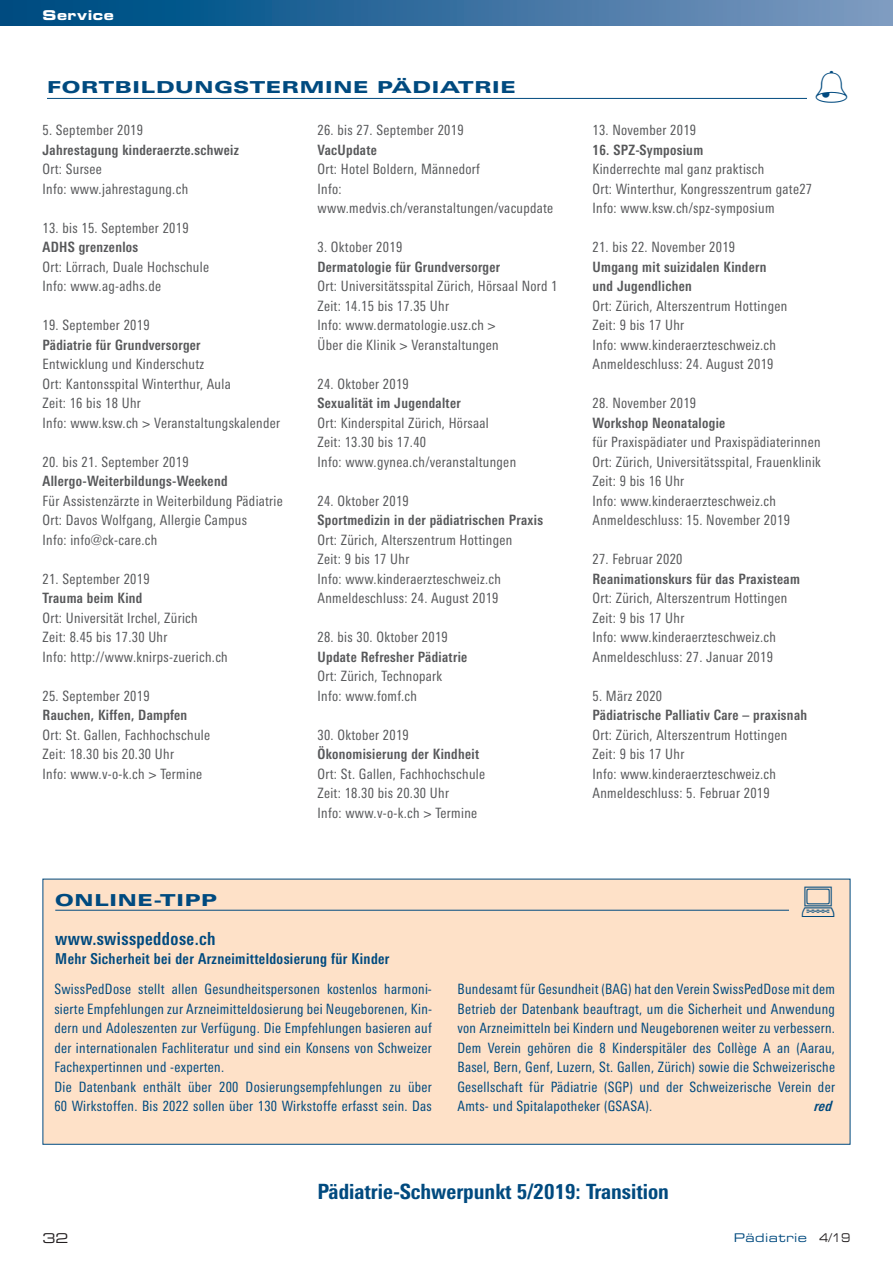
<style>
.page{position:relative;width:893px;height:1263px;background:#fff}
.page>*{position:absolute;margin:0;border:0;box-sizing:border-box;transform-origin:0 0}
.t1{font:800 condensed 21px "Linotype Univers";color:#004a7f}
.t2{font:700 condensed 18px "Linotype Univers";letter-spacing:.025em;color:#004a7f}
.t3{font:800 16.5px "Linotype Univers Extd";letter-spacing:.035em;color:#004a7f;scale:1.2 1}
.t4{font:700 condensed 15px "Linotype Univers";letter-spacing:.025em;color:#004a7f}
.t5{font:condensed 14.25px/19.5px "Linotype Univers";letter-spacing:.025em;color:#57585a}
.t6{font:condensed 14.25px/19.5px "Linotype Univers";letter-spacing:.025em;color:#004a7f}
.t7{font:700 condensed 14.25px/19.5px "Linotype Univers";letter-spacing:.025em;color:#57585a}
.t8{font:italic 700 condensed 14.25px "Linotype Univers";color:#004a7f}
.t9{font:13.5px "Eurostile Bold Extended Two";letter-spacing:.04em;color:#fff}
.t10{font:13.5px "Eurostile Extended Two";color:#231f20}
.t11{font:12px "Eurostile Extended Two";letter-spacing:.04em;color:#004a7f}
.s1{color:#231f20}
</style>
<div class="page">
<div style="left:0;top:0;width:893px;height:26px;background:linear-gradient(to right,#00477f,#7f99c0)"></div>
<hr style="left:47px;top:98px;width:799px;height:1px;background:#004a7f">
<div style="left:807px;top:69px;width:43px;height:45px;background:#fff"></div>
<div style="left:43px;top:879px;width:807px;height:265px;background:#fee1c8"></div>
<hr style="left:55px;top:910px;width:783px;height:1px;background:#004a7f">
<div style="left:789px;top:884px;width:58px;height:34px;background:#fee1c8"></div>
<p class="t9" style="left:43px;top:11px;width:73px">Service</p>
<p class="t3" style="left:47px;top:82px;width:392px">FORTBILDUNGSTERMINE PÄDIATRIE</p>
<p class="t5" style="left:43px;top:122px;width:102px">5. September 2019</p>
<p class="t7" style="left:43px;top:141px;width:198px">Jahrestagung kinderaerzte.schweiz</p>
<p class="t5" style="left:43px;top:161px;width:147px">Ort: Sursee<br>Info: www.jahrestagung.ch</p>
<p class="t5" style="left:43px;top:219px;width:148px">13. bis 15. September 2019</p>
<p class="t7" style="left:43px;top:239px;width:97px">ADHS grenzenlos</p>
<p class="t5" style="left:43px;top:258px;width:168px">Ort: Lörrach, Duale Hochschule<br>Info: www.ag-adhs.de</p>
<p class="t5" style="left:43px;top:317px;width:109px">19. September 2019</p>
<p class="t7" style="left:43px;top:336px;width:160px">Pädiatrie für Grundversorger</p>
<p class="t5" style="left:43px;top:356px;width:239px">Entwicklung und Kinderschutz<br>Ort: Kantonsspital Winterthur, Aula<br>Zeit: 16 bis 18 Uhr<br>Info: www.ksw.ch &gt; Veranstaltungskalender</p>
<p class="t5" style="left:43px;top:453px;width:148px">20. bis 21. September 2019</p>
<p class="t7" style="left:43px;top:473px;width:187px">Allergo-Weiterbildungs-Weekend</p>
<p class="t5" style="left:43px;top:492px;width:242px">Für Assistenzärzte in Weiterbildung Pädiatrie<br>Ort: Davos Wolfgang, Allergie Campus<br>Info: info@ck-care.ch</p>
<p class="t5" style="left:43px;top:570px;width:109px">21. September 2019</p>
<p class="t7" style="left:43px;top:590px;width:101px">Trauma beim Kind</p>
<p class="t5" style="left:43px;top:609px;width:187px">Ort: Universität Irchel, Zürich<br>Zeit: 8.45 bis 17.30 Uhr<br>Info: http://www.knirps-zuerich.ch</p>
<p class="t5" style="left:43px;top:687px;width:109px">25. September 2019</p>
<p class="t7" style="left:43px;top:707px;width:146px">Rauchen, Kiffen, Dampfen</p>
<p class="t5" style="left:43px;top:726px;width:169px">Ort: St. Gallen, Fachhochschule<br>Zeit: 18.30 bis 20.30 Uhr<br>Info: www.v-o-k.ch &gt; Termine</p>
<p class="t5" style="left:317px;top:122px;width:148px">26. bis 27. September 2019</p>
<p class="t7" style="left:317px;top:141px;width:61px">VacUpdate</p>
<p class="t5" style="left:317px;top:161px;width:237px">Ort: Hotel Boldern, Männedorf<br>Info: www.medvis.ch/veranstaltungen/vacupdate</p>
<p class="t5" style="left:317px;top:239px;width:86px">3. Oktober 2019</p>
<p class="t7" style="left:317px;top:258px;width:184px">Dermatologie für Grundversorger</p>
<p class="t5" style="left:317px;top:278px;width:241px">Ort: Universitätsspital Zürich, Hörsaal Nord 1<br>Zeit: 14.15 bis 17.35 Uhr<br>Info: www.dermatologie.usz.ch &gt;<br>Über die Klinik &gt; Veranstaltungen</p>
<p class="t5" style="left:317px;top:375px;width:93px">24. Oktober 2019</p>
<p class="t7" style="left:317px;top:395px;width:145px">Sexualität im Jugendalter</p>
<p class="t5" style="left:317px;top:414px;width:200px">Ort: Kinderspital Zürich, Hörsaal<br>Zeit: 13.30 bis 17.40<br>Info: www.gynea.ch/veranstaltungen</p>
<p class="t5" style="left:317px;top:492px;width:93px">24. Oktober 2019</p>
<p class="t7" style="left:317px;top:512px;width:227px">Sportmedizin in der pädiatrischen Praxis</p>
<p class="t5" style="left:317px;top:531px;width:196px">Ort: Zürich, Alterszentrum Hottingen<br>Zeit: 9 bis 17 Uhr<br>Info: www.kinderaerzteschweiz.ch<br>Anmeldeschluss: 24. August 2019</p>
<p class="t5" style="left:317px;top:629px;width:132px">28. bis 30. Oktober 2019</p>
<p class="t7" style="left:317px;top:648px;width:151px">Update Refresher Pädiatrie</p>
<p class="t5" style="left:317px;top:668px;width:126px">Ort: Zürich, Technopark<br>Info: www.fomf.ch</p>
<p class="t5" style="left:317px;top:726px;width:93px">30. Oktober 2019</p>
<p class="t7" style="left:317px;top:746px;width:163px">Ökonomisierung der Kindheit</p>
<p class="t5" style="left:317px;top:765px;width:169px">Ort: St. Gallen, Fachhochschule<br>Zeit: 18.30 bis 20.30 Uhr<br>Info: www.v-o-k.ch &gt; Termine</p>
<p class="t5" style="left:592px;top:122px;width:105px">13. November 2019</p>
<p class="t7" style="left:592px;top:141px;width:112px">16. SPZ-Symposium</p>
<p class="t5" style="left:592px;top:161px;width:221px">Kinderrechte mal ganz praktisch<br>Ort: Winterthur, Kongresszentrum gate27<br>Info: www.ksw.ch/spz-symposium</p>
<p class="t5" style="left:592px;top:239px;width:144px">21. bis 22. November 2019</p>
<p class="t7" style="left:592px;top:258px;width:176px">Umgang mit suizidalen Kindern und Jugendlichen</p>
<p class="t5" style="left:592px;top:297px;width:196px">Ort: Zürich, Alterszentrum Hottingen<br>Zeit: 9 bis 17 Uhr<br>Info: www.kinderaerzteschweiz.ch<br>Anmeldeschluss: 24. August 2019</p>
<p class="t5" style="left:592px;top:395px;width:105px">28. November 2019</p>
<p class="t7" style="left:592px;top:414px;width:134px">Workshop Neonatalogie</p>
<p class="t5" style="left:592px;top:434px;width:230px">für Praxispädiater und Praxispädiaterinnen Ort: Zürich, Universitätsspital, Frauenklinik Zeit: 9 bis 16 Uhr<br>Info: www.kinderaerzteschweiz.ch Anmeldeschluss: 15. November 2019</p>
<p class="t5" style="left:592px;top:551px;width:92px">27. Februar 2020</p>
<p class="t7" style="left:592px;top:570px;width:209px">Reanimationskurs für das Praxisteam</p>
<p class="t5" style="left:592px;top:590px;width:196px">Ort: Zürich, Alterszentrum Hottingen<br>Zeit: 9 bis 17 Uhr<br>Info: www.kinderaerzteschweiz.ch<br>Anmeldeschluss: 27. Januar 2019</p>
<p class="t5" style="left:592px;top:687px;width:71px">5. März 2020</p>
<p class="t7" style="left:592px;top:707px;width:216px">Pädiatrische Palliativ Care – praxisnah</p>
<p class="t5" style="left:592px;top:726px;width:196px">Ort: Zürich, Alterszentrum Hottingen<br>Zeit: 9 bis 17 Uhr<br>Info: www.kinderaerzteschweiz.ch<br>Anmeldeschluss: 5. Februar 2019</p>
<p class="t3" style="left:55px;top:894px;width:136px">ONLINE-TIPP</p>
<p class="t2" style="left:55px;top:932px;width:162px">www.swisspeddose.ch</p>
<p class="t4" style="left:55px;top:954px;width:336px">Mehr Sicherheit bei der Arzneimitteldosierung für Kinder</p>
<p class="t6" style="left:54px;top:981px;width:379px">SwissPedDose stellt allen Gesundheitspersonen kostenlos harmoni&shy;sierte Empfehlungen zur Arzneimitteldosierung bei Neugeborenen, Kin&shy;dern und Adoleszenten zur Verfügung. Die Empfehlungen basieren auf der internationalen Fachliteratur und sind ein Konsens von Schweizer Fachexpertinnen und -experten.<br>Die Datenbank enthält über 200 Dosierungsempfehlungen zu über 60 Wirkstoffen. Bis 2022 sollen über 130 Wirkstoffe erfasst sein. Das</p>
<p class="t6" style="left:457px;top:981px;width:379px;text-align:justify">Bundesamt für Gesundheit (BAG) hat den Verein SwissPedDose mit dem Betrieb der Datenbank beauftragt, um die Sicherheit und Anwendung von Arzneimitteln bei Kindern und Neugeborenen weiter zu verbessern.<br>Dem Verein gehören die 8 Kinderspitäler des Collège A an (Aarau, Basel, Bern, Genf, Luzern, St. Gallen, Zürich) sowie die Schweizerische Gesellschaft für Pädiatrie (SGP) und der Schweizerische Verein der Amts- und Spitalapotheker (GSASA).</p>
<p class="t8" style="left:815px;top:1101px;width:19px">red</p>
<h1 class="t1" style="left:317px;top:1184px;width:353px">Pädiatrie-Schwerpunkt 5/2019: Transition</h1>
<p class="t10" style="left:43px;top:1233px;width:28px">32</p>
<p class="t11" style="left:734px;top:1233px;width:118px">Pädiatrie <span class="s1">4/19</span></p>
</div>
